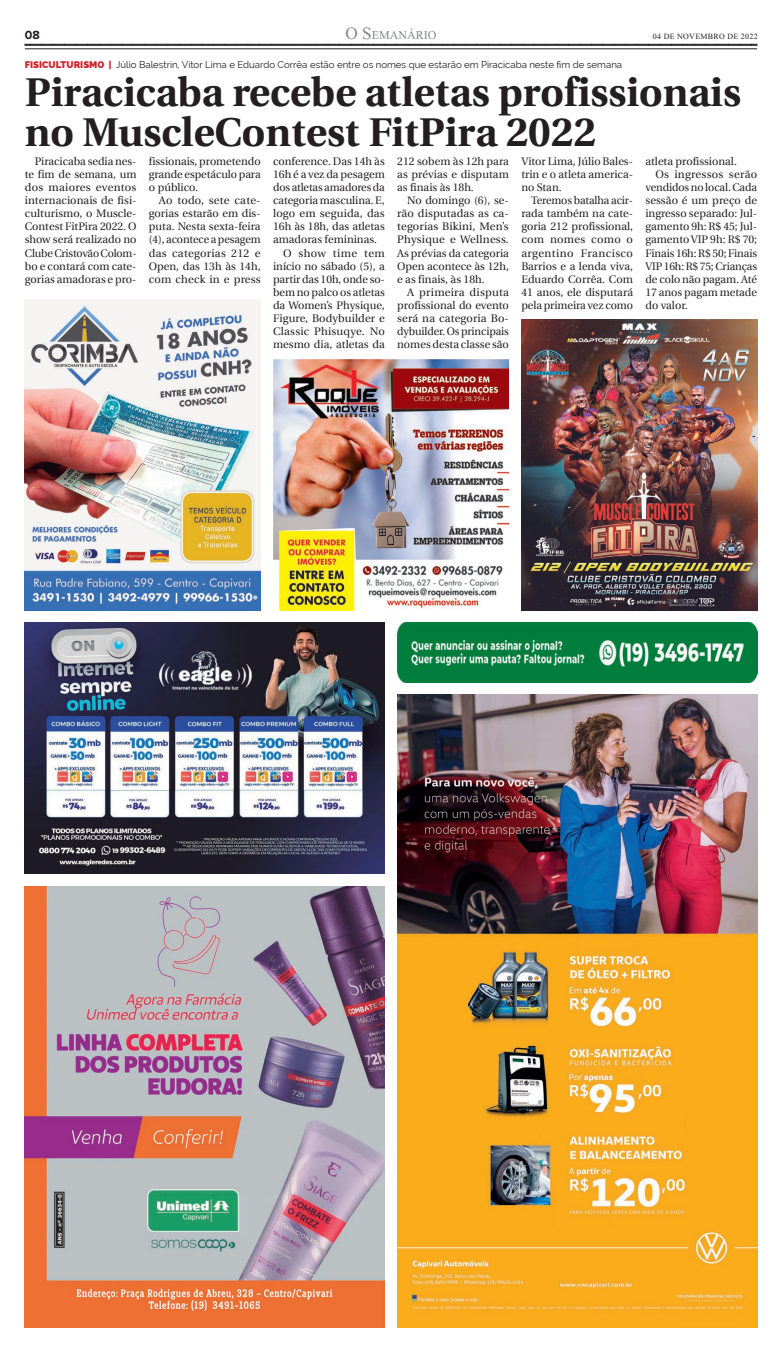
<style>
.page{position:relative;width:782px;height:1352px;background:#fff}
.page>*{position:absolute;margin:0;border:0;box-sizing:border-box;transform-origin:0 0}
.t1{font:700 40.25px/40.2px "Utopia";color:#231f20}
.t2{font:14.53px "Shonar Bangla";color:#848689}
.t3{font:700 12.25px "Proxima Nova";color:#231f20}
.t4{font:10.94px/13.1px "Utopia";color:#231f20;text-align:justify}
.t5{font:10.94px "Utopia";letter-spacing:.02em;color:#231f20}
.t6{font:10.94px "Utopia";letter-spacing:.025em;color:#231f20}
.t7{font:10.94px "Utopia";letter-spacing:.035em;color:#231f20}
.t8{font:9.62px "Raleway";color:#231f20}
.t9{font:9.62px "Shonar Bangla";letter-spacing:.03em;color:#231f20}
.s1{font-size:20.74px}
.s2{font-weight:800;color:#d1232a}
</style>
<div class="page">
<svg style="left:25px;top:43px;width:732px;height:3px;background:#6b6969"></svg>
<hr style="left:25px;top:49px;width:731px;height:1px;background:#231f20">
<img style="left:25px;top:622px;width:359px;height:252px">
<img style="left:273px;top:360px;width:235px;height:250px">
<img style="left:25px;top:300px;width:235px;height:310px">
<img style="left:397px;top:695px;width:359px;height:632px">
<img style="left:25px;top:886px;width:359px;height:441px">
<img style="left:521px;top:319px;width:235px;height:291px">
<img style="left:397px;top:622px;width:359px;height:60px">
<p class="t3" style="left:25px;top:28px;width:17px">08</p>
<h2 class="t2" style="left:345px;top:26px;width:93px"><span class="s1">O S</span>EMANÁRIO</h2>
<p class="t9" style="left:652px;top:32px;width:106px">04 DE NOVEMBRO DE 2022</p>
<h1 class="t1" style="left:25px;top:75px;width:717px">Piracicaba recebe atletas profissionais no MuscleContest FitPira 2022</h1>
<p class="t8" style="left:25px;top:59px;width:598px"><span class="s2">FISICULTURISMO |</span> Júlio Balestrin, Vitor Lima e Eduardo Corrêa estão entre os nomes que estarão em Piracicaba neste fim de semana</p>
<p class="t4" style="left:25px;top:155px;width:113px;text-indent:10px">Piracicaba sedia nes&shy;te fim de semana, um dos maiores eventos internacionais de fisi&shy;culturismo, o Muscle-Contest FitPira 2022. O show será realizado no Clube Cristovão Colom&shy;bo e contará com cate&shy;gorias amadoras e pro-</p>
<p class="t4" style="left:149px;top:155px;width:113px">fissionais, prometendo grande espetáculo para o público.</p>
<p class="t4" style="left:149px;top:194px;width:113px;text-indent:10px">Ao todo, sete cate&shy;gorias estarão em dis&shy;puta. Nesta sexta-feira (4), acontece a pesagem das categorias 212 e Open, das 13h às 14h, com check in e press</p>
<p class="t4" style="left:273px;top:155px;width:113px">conference. Das 14h às</p>
<p class="t4" style="left:273px;top:168px;width:113px">16h é a vez da pesagem</p>
<p class="t4" style="left:273px;top:181px;width:113px">dos atletas amadores da</p>
<p class="t4" style="left:273px;top:194px;width:113px">categoria masculina. E,</p>
<p class="t4" style="left:273px;top:207px;width:113px">logo em seguida, das</p>
<p class="t4" style="left:273px;top:220px;width:113px">16h às 18h, das atletas</p>
<p class="t4" style="left:273px;top:233px;width:105px">amadoras femininas.</p>
<p class="t7" style="left:283px;top:247px;width:103px">O show time tem</p>
<p class="t4" style="left:273px;top:260px;width:113px">início no sábado (5), a</p>
<p class="t4" style="left:273px;top:273px;width:113px">partir das 10h, onde so-</p>
<p class="t4" style="left:273px;top:286px;width:113px">bem no palco os atletas</p>
<p class="t4" style="left:273px;top:299px;width:113px">da Women’s Physique,</p>
<p class="t4" style="left:273px;top:312px;width:113px">Figure, Bodybuilder e</p>
<p class="t5" style="left:273px;top:325px;width:113px">Classic Phisuqye. No</p>
<p class="t4" style="left:273px;top:338px;width:113px">mesmo dia, atletas da</p>
<p class="t4" style="left:397px;top:155px;width:113px">212 sobem às 12h para as prévias e disputam as finais às 18h.</p>
<p class="t4" style="left:397px;top:194px;width:113px;text-indent:10px">No domingo (6), se&shy;rão disputadas as ca&shy;tegorias Bikini, Men’s Physique e Wellness.<br>As prévias da categoria Open acontece às 12h, e as finais, às 18h.</p>
<p class="t4" style="left:397px;top:286px;width:113px;text-indent:10px">A primeira disputa profissional do evento será na categoria Bo&shy;dybuilder. Os principais nomes desta classe são</p>
<p class="t4" style="left:521px;top:155px;width:113px">Vitor Lima, Júlio Bales&shy;trin e o atleta america&shy;no Stan.</p>
<p class="t4" style="left:521px;top:194px;width:113px;text-indent:10px">Teremos batalha acir&shy;rada também na cate&shy;goria 212 profissional, com nomes como o argentino Francisco Barrios e a lenda viva, Eduardo Corrêa. Com 41 anos, ele disputará pela primeira vez como</p>
<p class="t4" style="left:645px;top:155px;width:93px">atleta profissional.</p>
<p class="t6" style="left:655px;top:168px;width:103px">Os ingressos serão</p>
<p class="t4" style="left:645px;top:181px;width:113px">vendidos no local. Cada</p>
<p class="t4" style="left:645px;top:194px;width:113px">sessão é um preço de</p>
<p class="t4" style="left:645px;top:207px;width:113px">ingresso separado: Jul-</p>
<p class="t4" style="left:645px;top:220px;width:113px">gamento 9h: R$ 45; Jul-</p>
<p class="t4" style="left:645px;top:233px;width:113px">gamento VIP 9h: R$ 70;</p>
<p class="t4" style="left:645px;top:246px;width:113px">Finais 16h: R$ 50; Finais</p>
<p class="t4" style="left:645px;top:260px;width:113px">VIP 16h: R$ 75; Crianças</p>
<p class="t4" style="left:645px;top:273px;width:113px">de colo não pagam. Até</p>
<p class="t4" style="left:645px;top:286px;width:113px">17 anos pagam metade</p>
<p class="t4" style="left:645px;top:299px;width:44px">do valor.</p>
</div>
